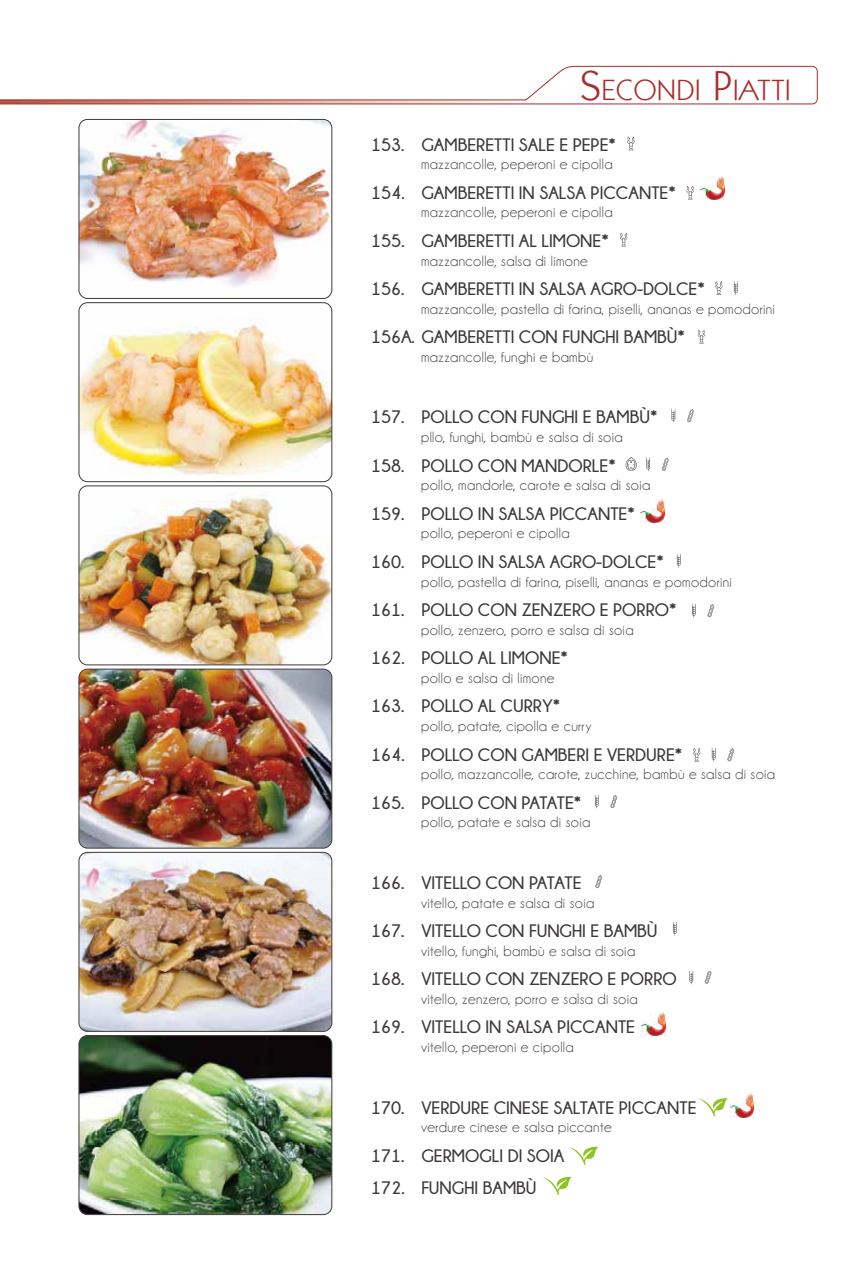
<style>
.page{position:relative;width:851px;height:1263px;background:#fff}
.page>*{position:absolute;margin:0;border:0;box-sizing:border-box;transform-origin:0 0}
.t1{font:29.4px "Kabel IT Cby BT";letter-spacing:.025em;color:#a92d2d}
.t2{font:700 18px/32.1px "Champagne&Limousines";color:#3e3a39}
.t3{font:15px "Champagne&Limousines";letter-spacing:.025em;color:#3e3a39}
.s1{font-size:42px}
</style>
<div class="page">
<svg style="left:0;top:66px;width:817px;height:39px"></svg>
<img style="left:79px;top:119px;width:253px;height:179px">
<div style="left:79px;top:119px;width:253px;height:180px;border:1px solid #3e3a39;border-radius:9px"></div>
<img style="left:79px;top:303px;width:253px;height:179px">
<div style="left:79px;top:302px;width:253px;height:180px;border:1px solid #3e3a39;border-radius:9px"></div>
<img style="left:79px;top:486px;width:253px;height:179px">
<div style="left:79px;top:486px;width:253px;height:179px;border:1px solid #3e3a39;border-radius:9px"></div>
<img style="left:79px;top:852px;width:253px;height:179px">
<div style="left:79px;top:852px;width:253px;height:179px;border:1px solid #3e3a39;border-radius:9px"></div>
<img style="left:79px;top:669px;width:253px;height:179px">
<div style="left:79px;top:669px;width:253px;height:179px;border:1px solid #3e3a39;border-radius:9px"></div>
<img style="left:79px;top:1035px;width:253px;height:179px">
<div style="left:79px;top:1035px;width:253px;height:180px;border:1px solid #3e3a39;border-radius:9px"></div>
<svg style="left:699px;top:1098px;width:28px;height:18px"></svg>
<svg style="left:569px;top:1147px;width:29px;height:18px"></svg>
<svg style="left:543px;top:1177px;width:28px;height:18px"></svg>
<img style="left:641px;top:1012px;width:24px;height:23px">
<img style="left:730px;top:1094px;width:23px;height:23px">
<img style="left:640px;top:499px;width:24px;height:24px">
<img style="left:700px;top:176px;width:24px;height:23px">
<svg style="left:627px;top:137px;width:7px;height:13px"></svg>
<svg style="left:686px;top:186px;width:7px;height:13px"></svg>
<svg style="left:620px;top:233px;width:7px;height:13px"></svg>
<svg style="left:715px;top:281px;width:7px;height:14px"></svg>
<svg style="left:697px;top:330px;width:8px;height:13px"></svg>
<svg style="left:693px;top:748px;width:7px;height:13px"></svg>
<svg style="left:625px;top:457px;width:11px;height:14px"></svg>
<svg style="left:671px;top:409px;width:4px;height:13px"></svg>
<svg style="left:733px;top:281px;width:4px;height:14px"></svg>
<svg style="left:646px;top:457px;width:4px;height:14px"></svg>
<svg style="left:676px;top:554px;width:4px;height:13px"></svg>
<svg style="left:692px;top:604px;width:3px;height:13px"></svg>
<svg style="left:711px;top:748px;width:4px;height:13px"></svg>
<svg style="left:595px;top:795px;width:3px;height:13px"></svg>
<svg style="left:672px;top:922px;width:4px;height:13px"></svg>
<svg style="left:689px;top:971px;width:4px;height:13px"></svg>
<svg style="left:687px;top:409px;width:6px;height:13px"></svg>
<svg style="left:662px;top:458px;width:6px;height:13px"></svg>
<svg style="left:707px;top:604px;width:7px;height:13px"></svg>
<svg style="left:727px;top:748px;width:7px;height:13px"></svg>
<svg style="left:610px;top:795px;width:7px;height:13px"></svg>
<svg style="left:595px;top:875px;width:7px;height:13px"></svg>
<svg style="left:704px;top:971px;width:7px;height:13px"></svg>
<h1 class="t1" style="left:580px;top:72px;width:212px"><span class="s1">S</span>ECONDI <span class="s1">P</span>IATTI</h1>
<p class="t2" style="left:371px;top:128px;width:35px">153.</p>
<p class="t2" style="left:371px;top:176px;width:35px">154.</p>
<p class="t2" style="left:371px;top:224px;width:35px">155.</p>
<p class="t2" style="left:371px;top:273px;width:35px">156.</p>
<p class="t2" style="left:371px;top:321px;width:315px">156A. GAMBERETTI CON FUNGHI BAMBÙ*</p>
<p class="t2" style="left:421px;top:128px;width:196px">GAMBERETTI SALE E PEPE*</p>
<p class="t2" style="left:421px;top:176px;width:256px">GAMBERETTI IN SALSA PICCANTE*</p>
<p class="t2" style="left:421px;top:224px;width:189px">GAMBERETTI AL LIMONE*</p>
<p class="t2" style="left:421px;top:273px;width:285px">GAMBERETTI IN SALSA AGRO-DOLCE*</p>
<p class="t3" style="left:421px;top:157px;width:193px">mazzancolle, peperoni e cipolla</p>
<p class="t3" style="left:421px;top:205px;width:193px">mazzancolle, peperoni e cipolla</p>
<p class="t3" style="left:421px;top:253px;width:168px">mazzancolle, salsa di limone</p>
<p class="t3" style="left:421px;top:301px;width:355px">mazzancolle, pastella di farina, piselli, ananas e pomodorini</p>
<p class="t3" style="left:421px;top:349px;width:173px">mazzancolle, funghi e bambù</p>
<p class="t2" style="left:371px;top:401px;width:35px">157.</p>
<p class="t2" style="left:371px;top:449px;width:35px">158.</p>
<p class="t2" style="left:371px;top:497px;width:35px">159.</p>
<p class="t2" style="left:371px;top:545px;width:35px">160.</p>
<p class="t2" style="left:371px;top:594px;width:35px">161.</p>
<p class="t2" style="left:371px;top:642px;width:35px">162.</p>
<p class="t2" style="left:371px;top:690px;width:35px">163.</p>
<p class="t2" style="left:371px;top:738px;width:35px">164.</p>
<p class="t2" style="left:371px;top:786px;width:35px">165.</p>
<p class="t2" style="left:421px;top:401px;width:237px">POLLO CON FUNGHI E BAMBÙ*</p>
<p class="t2" style="left:421px;top:449px;width:196px">POLLO CON MANDORLE*</p>
<p class="t2" style="left:421px;top:497px;width:215px">POLLO IN SALSA PICCANTE*</p>
<p class="t2" style="left:421px;top:545px;width:244px">POLLO IN SALSA AGRO-DOLCE*</p>
<p class="t2" style="left:421px;top:594px;width:257px">POLLO CON ZENZERO E PORRO*</p>
<p class="t2" style="left:421px;top:642px;width:148px">POLLO AL LIMONE*</p>
<p class="t2" style="left:421px;top:690px;width:140px">POLLO AL CURRY*</p>
<p class="t2" style="left:421px;top:738px;width:262px">POLLO CON GAMBERI E VERDURE*</p>
<p class="t2" style="left:421px;top:786px;width:161px">POLLO CON PATATE*</p>
<p class="t3" style="left:421px;top:430px;width:203px">pllo, funghi, bambù e salsa di soia</p>
<p class="t3" style="left:421px;top:478px;width:230px">pollo, mandorle, carote e salsa di soia</p>
<p class="t3" style="left:421px;top:526px;width:150px">pollo, peperoni e cipolla</p>
<p class="t3" style="left:421px;top:574px;width:312px">pollo, pastella di farina, piselli, ananas e pomodorini</p>
<p class="t3" style="left:421px;top:622px;width:214px">pollo, zenzero, porro e salsa di soia</p>
<p class="t3" style="left:421px;top:670px;width:135px">pollo e salsa di limone</p>
<p class="t3" style="left:421px;top:718px;width:172px">pollo, patate, cipolla e curry</p>
<p class="t3" style="left:421px;top:767px;width:355px">pollo, mazzancolle, carote, zucchine, bambù e salsa di soia</p>
<p class="t3" style="left:421px;top:815px;width:170px">pollo, patate e salsa di soia</p>
<p class="t2" style="left:371px;top:866px;width:35px">166.</p>
<p class="t2" style="left:371px;top:915px;width:35px">167.</p>
<p class="t2" style="left:371px;top:963px;width:35px">168.</p>
<p class="t2" style="left:371px;top:1011px;width:35px">169.</p>
<p class="t2" style="left:421px;top:866px;width:162px">VITELLO CON PATATE</p>
<p class="t2" style="left:421px;top:915px;width:238px">VITELLO CON FUNGHI E BAMBÙ</p>
<p class="t2" style="left:421px;top:963px;width:257px">VITELLO CON ZENZERO E PORRO</p>
<p class="t2" style="left:421px;top:1011px;width:215px">VITELLO IN SALSA PICCANTE</p>
<p class="t3" style="left:421px;top:895px;width:175px">vitello, patate e salsa di soia</p>
<p class="t3" style="left:421px;top:943px;width:215px">vitello, funghi, bambù e salsa di soia</p>
<p class="t3" style="left:421px;top:991px;width:218px">vitello, zenzero, porro e salsa di soia</p>
<p class="t3" style="left:421px;top:1039px;width:154px">vitello, peperoni e cipolla</p>
<p class="t2" style="left:371px;top:1091px;width:35px">170.</p>
<p class="t2" style="left:371px;top:1139px;width:35px">171.<br>172.</p>
<p class="t2" style="left:421px;top:1091px;width:277px">VERDURE CINESE SALTATE PICCANTE</p>
<p class="t2" style="left:421px;top:1139px;width:145px">GERMOGLI DI SOIA<br>FUNGHI BAMBÙ</p>
<p class="t3" style="left:421px;top:1120px;width:192px">verdure cinese e salsa piccante</p>
</div>
